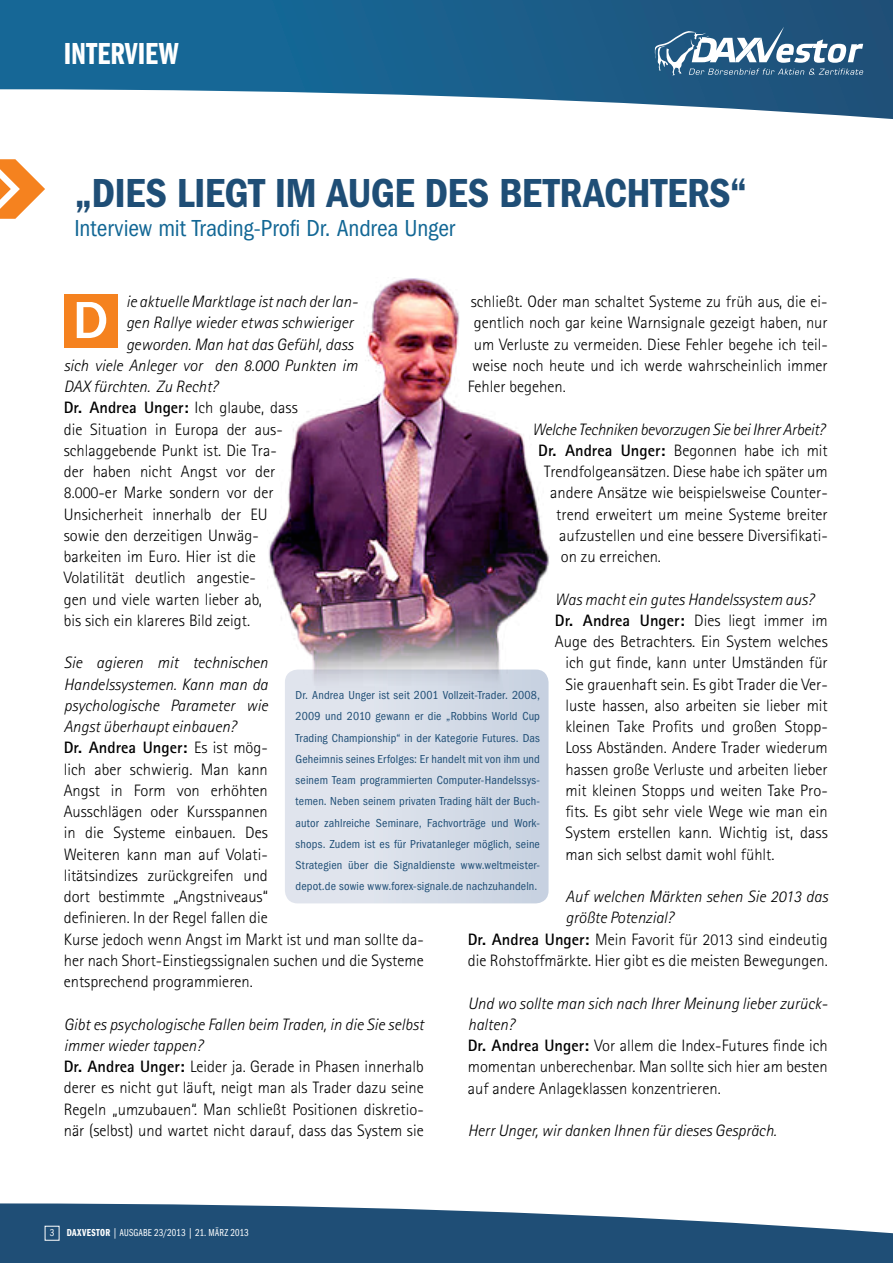
<style>
.page{position:relative;width:893px;height:1263px;background:#fff}
.page>*{position:absolute;margin:0;border:0;box-sizing:border-box;transform-origin:0 0}
.t1{font:500 54px "ITC Franklin Gothic Std";color:#fff}
.t2{font:42px "ITC Franklin Gothic Std Dm Cd";letter-spacing:-.015em;color:#1f4e76}
.t3{font:31.5px "ITC Franklin Gothic Std Dm Cp";color:#fff}
.t4{font:condensed 24px "ITC Franklin Gothic Std";letter-spacing:-.005em;color:#126795}
.t5{font:300 16.5px/21.3px "Rotis Sans Serif Std";color:#000}
.t6{font:italic 300 16.5px "Rotis Sans Serif Std";color:#000}
.t7{font:italic 300 16.5px "Rotis Sans Serif Std";letter-spacing:-.02em;color:#000}
.t8{font:700 16.5px "Rotis Sans Serif Std";color:#000}
.t9{font:condensed 12px/21.3px "ITC Franklin Gothic Std";letter-spacing:.015em;color:#1f4e76;text-align:justify}
.t10{font:10.5px "ITC Franklin Gothic Std Bk Cp";letter-spacing:.025em;color:#fff}
.s1{font-weight:700}
.s2{font-style:italic}
.s3{font-weight:300}
.s4{font-family:"ITC Franklin Gothic Std Dm Cp"}
</style>
<div class="page">
<svg style="left:0;top:0;width:893px;height:119px"></svg>
<svg style="left:285px;top:700px;width:264px;height:203px;background:#d7dde8"></svg>
<svg style="left:654px;top:27px;width:209px;height:48px"></svg>
<svg style="left:0;top:159px;width:45px;height:60px"></svg>
<div style="left:64px;top:295px;width:54px;height:53px;background:#f5821f"></div>
<img style="left:268px;top:277px;width:281px;height:423px">
<svg style="left:0;top:1203px;width:893px;height:60px;fill:#1f4e76"></svg>
<div style="left:45px;top:1226px;width:15px;height:15px;border:1px solid #fff"></div>
<h3 class="t3" style="left:64px;top:36px;width:116px">INTERVIEW</h3>
<h2 class="t2" style="left:74px;top:169px;width:674px">„DIES LIEGT IM AUGE DES BETRACHTERS“</h2>
<h3 class="t4" style="left:74px;top:215px;width:382px">Interview mit Trading-Profi Dr. Andrea Unger</h3>
<p class="t5" style="left:471px;top:291px;width:358px">schließt. Oder man schaltet Systeme zu früh aus, die ei-</p>
<p class="t5" style="left:474px;top:312px;width:355px">gentlich noch gar keine Warnsignale gezeigt haben, nur</p>
<p class="t5" style="left:474px;top:333px;width:355px">um Verluste zu vermeiden. Diese Fehler begehe ich teil-</p>
<p class="t5" style="left:472px;top:355px;width:357px">weise noch heute und ich werde wahrscheinlich immer</p>
<p class="t5" style="left:468px;top:376px;width:100px">Fehler begehen.</p>
<p class="t7" style="left:532px;top:419px;width:294px">Welche Techniken bevorzugen Sie bei Ihrer Arbeit?</p>
<p class="t5" style="left:538px;top:440px;width:291px"><span class="s1">Dr. Andrea Unger:</span> Begonnen habe ich mit</p>
<p class="t5" style="left:544px;top:461px;width:285px">Trendfolgeansätzen. Diese habe ich später um</p>
<p class="t5" style="left:550px;top:482px;width:279px">andere Ansätze wie beispielsweise Counter-</p>
<p class="t5" style="left:556px;top:503px;width:273px">trend erweitert um meine Systeme breiter</p>
<p class="t5" style="left:559px;top:525px;width:270px">aufzustellen und eine bessere Diversifikati-</p>
<p class="t5" style="left:561px;top:546px;width:102px">on zu erreichen.</p>
<p class="t6" style="left:555px;top:589px;width:261px">Was macht ein gutes Handelssystem aus?</p>
<p class="t5" style="left:555px;top:610px;width:274px"><span class="s1">Dr. Andrea Unger:</span> Dies liegt immer im</p>
<p class="t5" style="left:555px;top:631px;width:274px">Auge des Betrachters. Ein System welches</p>
<p class="t5" style="left:566px;top:652px;width:264px">ich gut finde, kann unter Umständen für</p>
<p class="t5" style="left:566px;top:673px;width:264px">Sie grauenhaft sein. Es gibt Trader die Ver-</p>
<p class="t5" style="left:566px;top:695px;width:264px">luste hassen, also arbeiten sie lieber mit</p>
<p class="t5" style="left:566px;top:716px;width:264px">kleinen Take Profits und großen Stopp-</p>
<p class="t5" style="left:566px;top:737px;width:264px">Loss Abständen. Andere Trader wiederum</p>
<p class="t5" style="left:566px;top:758px;width:264px">hassen große Verluste und arbeiten lieber</p>
<p class="t5" style="left:566px;top:780px;width:264px">mit kleinen Stopps und weiten Take Pro-</p>
<p class="t5" style="left:566px;top:801px;width:264px">fits. Es gibt sehr viele Wege wie man ein</p>
<p class="t5" style="left:566px;top:822px;width:264px">System erstellen kann. Wichtig ist, dass</p>
<p class="t5" style="left:566px;top:843px;width:210px">man sich selbst damit wohl fühlt.</p>
<p class="t6" style="left:566px;top:887px;width:264px">Auf welchen Märkten sehen Sie 2013 das</p>
<p class="t6" style="left:566px;top:908px;width:110px">größte Potenzial?</p>
<p class="t5" style="left:468px;top:928px;width:362px"><span class="s1">Dr. Andrea Unger:</span> Mein Favorit für 2013 sind eindeutig</p>
<p class="t5" style="left:468px;top:950px;width:362px">die Rohstoffmärkte. Hier gibt es die meisten Bewegungen.</p>
<p class="t5" style="left:468px;top:992px;width:362px"><span class="s2">Und wo sollte man sich nach Ihrer Meinung lieber zurück&shy;halten?<br></span><span class="s1">Dr. Andrea Unger:</span> Vor allem die Index-Futures finde ich momentan unberechenbar. Man sollte sich hier am besten auf andere Anlageklassen konzentrieren.</p>
<p class="t6" style="left:468px;top:1121px;width:310px">Herr Unger, wir danken Ihnen für dieses Gespräch.</p>
<p class="t6" style="left:126px;top:292px;width:233px">ie aktuelle Marktlage ist nach der lan-</p>
<p class="t6" style="left:126px;top:313px;width:229px">gen Rallye wieder etwas schwieriger</p>
<p class="t6" style="left:126px;top:334px;width:229px">geworden. Man hat das Gefühl, dass</p>
<p class="t6" style="left:64px;top:356px;width:295px">sich viele Anleger vor den 8.000 Punkten im</p>
<p class="t6" style="left:64px;top:377px;width:156px">DAX fürchten. Zu Recht?</p>
<p class="t8" style="left:64px;top:397px;width:236px">Dr. Andrea Unger: <span class="s3">Ich glaube, dass</span></p>
<p class="t5" style="left:64px;top:418px;width:221px">die Situation in Europa der aus-</p>
<p class="t5" style="left:64px;top:440px;width:215px">schlaggebende Punkt ist. Die Tra-</p>
<p class="t5" style="left:64px;top:461px;width:213px">der haben nicht Angst vor der</p>
<p class="t5" style="left:64px;top:482px;width:211px">8.000-er Marke sondern vor der</p>
<p class="t5" style="left:64px;top:503px;width:205px">Unsicherheit innerhalb der EU</p>
<p class="t5" style="left:64px;top:525px;width:197px">sowie den derzeitigen Unwäg-</p>
<p class="t5" style="left:64px;top:546px;width:194px">barkeiten im Euro. Hier ist die</p>
<p class="t5" style="left:64px;top:567px;width:194px">Volatilität deutlich angestie-</p>
<p class="t5" style="left:64px;top:588px;width:200px">gen und viele warten lieber ab,</p>
<p class="t5" style="left:64px;top:610px;width:188px">bis sich ein klareres Bild zeigt.</p>
<p class="t5" style="left:64px;top:652px;width:362px"><span class="s2">Sie agieren mit technischen<br>Handelssystemen. Kann man da<br>psychologische Parameter wie<br>Angst überhaupt einbauen?<br></span><span class="s1">Dr. Andrea Unger:</span> Es ist mög-<br>lich aber schwierig. Man kann<br>Angst in Form von erhöhten<br>Ausschlägen oder Kursspannen<br>in die Systeme einbauen. Des<br>Weiteren kann man auf Volati-<br>litätsindizes zurückgreifen und<br>dort bestimmte „Angstniveaus“<br>definieren. In der Regel fallen die<br>Kurse jedoch wenn Angst im Markt ist und man sollte da&shy;her nach Short-Einstiegssignalen suchen und die Systeme entsprechend programmieren.</p>
<p class="t5" style="left:64px;top:1013px;width:361px"><span class="s2">Gibt es psychologische Fallen beim Traden, in die Sie selbst immer wieder tappen?<br></span><span class="s1">Dr. Andrea Unger:</span> Leider ja. Gerade in Phasen innerhalb derer es nicht gut läuft, neigt man als Trader dazu seine Regeln „umzubauen“. Man schließt Positionen diskretio&shy;när (selbst) und wartet nicht darauf, dass das System sie</p>
<h1 class="t1" style="left:73px;top:290px;width:37px">D</h1>
<p class="t9" style="left:296px;top:684px;width:246px">Dr. Andrea Unger ist seit 2001 Vollzeit-Trader. 2008, 2009 und 2010 gewann er die „Robbins World Cup Trading Championship“ in der Kategorie Futures. Das Geheimnis seines Erfolges: Er handelt mit von ihm und seinem Team programmierten Computer-Handelssys&shy;temen. Neben seinem privaten Trading hält der Buch&shy;autor zahlreiche Seminare, Fachvorträge und Work&shy;shops. Zudem ist es für Privatanleger möglich, seine Strategien über die Signaldienste www.weltmeister&shy;depot.de sowie www.forex-signale.de nachzuhandeln.</p>
<p class="t10" style="left:50px;top:1227px;width:200px">3 <span class="s4">DAXVESTOR</span> | AUSGABE 23/2013 | 21. MÄRZ 2013</p>
</div>
